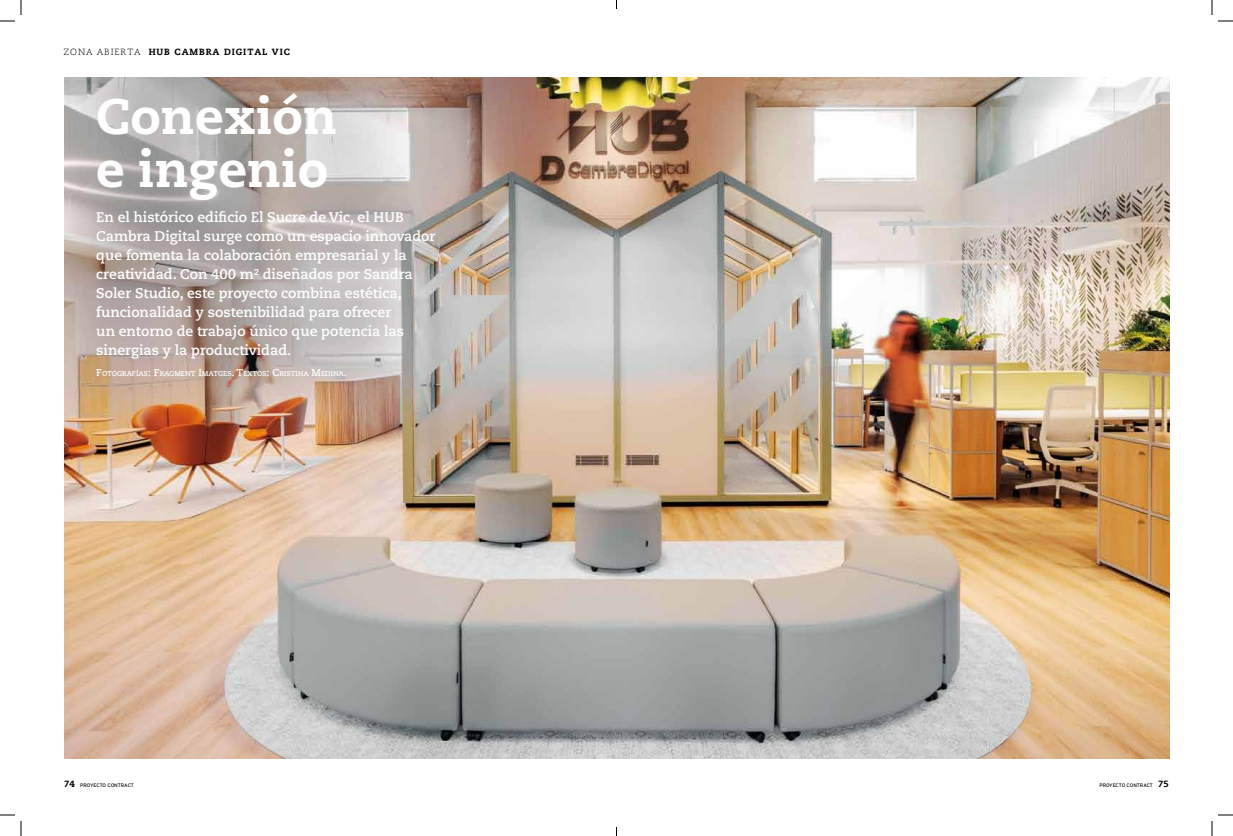
<style>
.page{position:relative;width:1233px;height:836px;background:#fff}
.page>*{position:absolute;margin:0;border:0;box-sizing:border-box;transform-origin:0 0}
.t1{font:800 49.8px/53.6px "Caecilia";color:#fff}
.t2{font:700 14px/19px "Caecilia CE";color:#fff}
.t3{font:800 9px "Caecilia LT";letter-spacing:.1em;color:#000}
.t4{font:700 7px "Caecilia LT";color:#fff}
.t5{font:5px "Interstate";color:#000}
.s1{font-weight:300}
.s2{font-size:10px}
.s3{font-family:"Caecilia LT";font-weight:800;font-size:9px}
</style>
<div class="page">
<img style="left:64px;top:78px;width:1105px;height:680px">
<svg style="left:1218px;top:20px;width:15px;height:2px"></svg>
<svg style="left:1218px;top:814px;width:15px;height:2px"></svg>
<svg style="left:0;top:0;width:22px;height:22px"></svg>
<svg style="left:0;top:814px;width:22px;height:22px"></svg>
<svg style="left:1211px;top:0;width:1px;height:15px"></svg>
<svg style="left:1211px;top:821px;width:1px;height:15px"></svg>
<p class="t3" style="left:64px;top:47px;width:228px"><span class="s1">ZONA ABIERTA</span> HUB CAMBRA DIGITAL VIC</p>
<h1 class="t1" style="left:96px;top:89px;width:242px">Conexión e ingenio</h1>
<p class="t2" style="left:96px;top:207px;width:341px">En el histórico edificio El Sucre de Vic, el HUB Cambra Digital surge como un espacio innovador que fomenta la colaboración empresarial y la creatividad. Con 400 m² diseñados por Sandra Soler Studio, este proyecto combina estética, funcionalidad y sostenibilidad para ofrecer<br>un entorno de trabajo único que potencia las sinergias y la productividad.</p>
<p class="t4" style="left:96px;top:369px;width:252px"><span class="s2">F</span>OTOGRAFÍAS<span class="s2">: F</span>RAGMENT <span class="s2">I</span>MATGES<span class="s2">. T</span>EXTOS<span class="s2">: C</span>RISTINA <span class="s2">M</span>EDINA<span class="s2">.</span></p>
<p class="t5" style="left:64px;top:782px;width:71px"><span class="s3">74</span> PROYECTO CONTRACT</p>
<p class="t5" style="left:1099px;top:782px;width:71px">PROYECTO CONTRACT <span class="s3">75</span></p>
</div>
